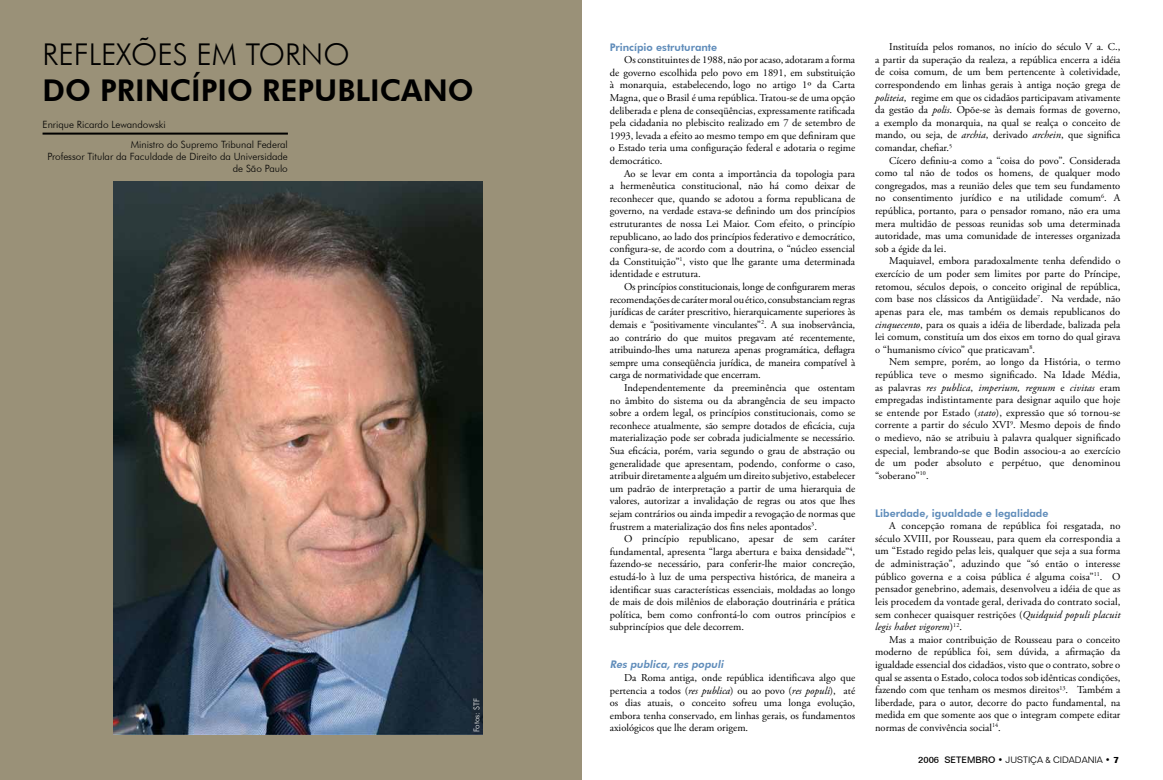
<style>
.page{position:relative;width:1163px;height:780px;background:#fff}
.page>*{position:absolute;margin:0;border:0;box-sizing:border-box;transform-origin:0 0}
.t1{font:800 30px "Futura BT";color:#000}
.t2{font:300 30px "Futura BT";color:#000}
.t3{font:10.5px/12.6px "Adobe Garamond Pro";color:#000;text-align:justify}
.t4{font:800 10.5px "Futura BT";color:#5f8cba}
.t5{font:italic 800 10.5px "Futura BT";color:#5f8cba}
.t6{font:300 10px/12px "Futura BT";color:#000;text-align:right}
.t7{font:300 9px "Folio BT";color:#000}
.t8{font:300 8px "Futura BT";color:#fff}
.s1{font-style:italic}
.s2{font-weight:500}
.s3{font-family:"Folio";font-weight:700}
</style>
<div class="page">
<div style="left:0;top:0;width:581px;height:780px;background:#9a9178"></div>
<hr style="left:43px;top:133px;width:245px;height:2px;background:#000">
<img style="left:114px;top:181px;width:368px;height:553px">
<h1 class="t2" style="left:43px;top:36px;width:308px">REFLEXÕES EM TORNO</h1>
<h1 class="t1" style="left:43px;top:72px;width:432px">DO PRINCÍPIO REPUBLICANO</h1>
<p class="t6" style="left:47px;top:138px;width:242px">Ministro do Supremo Tribunal Federal<br>Professor Titular da Faculdade de Direito da Universidade de São Paulo</p>
<p class="t6" style="left:43px;top:118px;width:125px">Enrique Ricardo Lewandowski</p>
<p class="t8" style="left:471px;top:732px;width:36px;rotate:-90deg">Fotos: STF</p>
<p class="t4" style="left:609px;top:40px;width:109px">Princípio estruturante</p>
<p class="t3" style="left:609px;top:54px;width:247px;text-indent:14px">Os constituintes de 1988, não por acaso, adotaram a forma de governo escolhida pelo povo em 1891, em substituição à monarquia, estabelecendo, logo no artigo 1º da Carta Magna, que o Brasil é uma república. Tratou-se de uma opção deliberada e plena de conseqüências, expressamente ratificada pela cidadania no plebiscito realizado em 7 de setembro de 1993, levada a efeito ao mesmo tempo em que definiram que o Estado teria uma configuração federal e adotaria o regime democrático.</p>
<p class="t3" style="left:609px;top:167px;width:247px;text-indent:14px">Ao se levar em conta a importância da topologia para a hermenêutica constitucional, não há como deixar de reconhecer que, quando se adotou a forma republicana de governo, na verdade estava-se definindo um dos princípios estruturantes de nossa Lei Maior. Com efeito, o princípio republicano, ao lado dos princípios federativo e democrático, configura-se, de acordo com a doutrina, o “núcleo essencial da Constituição”<sup>1</sup>, visto que lhe garante uma determinada identidade e estrutura.</p>
<p class="t3" style="left:609px;top:281px;width:247px;text-indent:14px">Os princípios constitucionais, longe de configurarem meras recomendações de caráter moral ou ético, consubstanciam regras jurídicas de caráter prescritivo, hierarquicamente superiores às demais e “positivamente vinculantes”<sup>2</sup>. A sua inobservância, ao contrário do que muitos pregavam até recentemente, atribuindo-lhes uma natureza apenas programática, deflagra sempre uma conseqüência jurídica, de maneira compatível à carga de normatividade que encerram.</p>
<p class="t3" style="left:609px;top:381px;width:247px;text-indent:14px">Independentemente da preeminência que ostentam no âmbito do sistema ou da abrangência de seu impacto sobre a ordem legal, os princípios constitucionais, como se reconhece atualmente, são sempre dotados de eficácia, cuja materialização pode ser cobrada judicialmente se necessário.<br>Sua eficácia, porém, varia segundo o grau de abstração ou generalidade que apresentam, podendo, conforme o caso, atribuir diretamente a alguém um direito subjetivo, estabelecer um padrão de interpretação a partir de uma hierarquia de valores, autorizar a invalidação de regras ou atos que lhes sejam contrários ou ainda impedir a revogação de normas que frustrem a materialização dos fins neles apontados<sup>3</sup>.</p>
<p class="t3" style="left:609px;top:533px;width:247px;text-indent:14px">O princípio republicano, apesar de sem caráter fundamental, apresenta “larga abertura e baixa densidade”<sup>4</sup>, fazendo-se necessário, para conferir-lhe maior concreção, estudá-lo à luz de uma perspectiva histórica, de maneira a identificar suas características essenciais, moldadas ao longo de mais de dois milênios de elaboração doutrinária e prática política, bem como confrontá-lo com outros princípios e subprincípios que dele decorrem.</p>
<p class="t5" style="left:609px;top:658px;width:117px">Res publica, res populi</p>
<p class="t3" style="left:609px;top:671px;width:247px;text-indent:14px">Da Roma antiga, onde república identificava algo que pertencia a todos (<span class="s1">res publica</span>) ou ao povo (<span class="s1">res populi</span>), até os dias atuais, o conceito sofreu uma longa evolução, embora tenha conservado, em linhas gerais, os fundamentos axiológicos que lhe deram origem.</p>
<p class="t3" style="left:874px;top:41px;width:247px;text-indent:14px">Instituída pelos romanos, no início do século V a. C., a partir da superação da realeza, a república encerra a idéia de coisa comum, de um bem pertencente à coletividade, correspondendo em linhas gerais à antiga noção grega de <span class="s1">politeia</span>, regime em que os cidadãos participavam ativamente da gestão da <span class="s1">polis</span>. Opõe-se às demais formas de governo, a exemplo da monarquia, na qual se realça o conceito de mando, ou seja, de <span class="s1">archia</span>, derivado <span class="s1">archein</span>, que significa comandar, chefiar.<sup>5</sup></p>
<p class="t3" style="left:874px;top:154px;width:247px;text-indent:14px">Cícero definiu-a como a “coisa do povo”. Considerada como tal não de todos os homens, de qualquer modo congregados, mas a reunião deles que tem seu fundamento no consentimento jurídico e na utilidade comum<sup>6</sup>. A república, portanto, para o pensador romano, não era uma mera multidão de pessoas reunidas sob uma determinada autoridade, mas uma comunidade de interesses organizada sob a égide da lei.</p>
<p class="t3" style="left:874px;top:255px;width:247px;text-indent:14px">Maquiavel, embora paradoxalmente tenha defendido o exercício de um poder sem limites por parte do Príncipe, retomou, séculos depois, o conceito original de república, com base nos clássicos da Antigüidade<sup>7</sup>. Na verdade, não apenas para ele, mas também os demais republicanos do <span class="s1">cinquecento</span>, para os quais a idéia de liberdade, balizada pela lei comum, constituía um dos eixos em torno do qual girava o “humanismo cívico” que praticavam<sup>8</sup>.</p>
<p class="t3" style="left:874px;top:356px;width:247px;text-indent:14px">Nem sempre, porém, ao longo da História, o termo república teve o mesmo significado. Na Idade Média, as palavras <span class="s1">res publica</span>, <span class="s1">imperium, regnum</span> e <span class="s1">civitas</span> eram empregadas indistintamente para designar aquilo que hoje se entende por Estado (<span class="s1">stato</span>), expressão que só tornou-se corrente a partir do século XVI<sup>9</sup>. Mesmo depois de findo o medievo, não se atribuiu à palavra qualquer significado especial, lembrando-se que Bodin associou-a ao exercício de um poder absoluto e perpétuo, que denominou “soberano”<sup>10</sup>.</p>
<p class="t4" style="left:874px;top:506px;width:175px">Liberdade, igualdade e legalidade</p>
<p class="t3" style="left:874px;top:520px;width:247px;text-indent:14px">A concepção romana de república foi resgatada, no século XVIII, por Rousseau, para quem ela correspondia a um “Estado regido pelas leis, qualquer que seja a sua forma de administração”, aduzindo que “só então o interesse público governa e a coisa pública é alguma coisa”<sup>11</sup>. O pensador genebrino, ademais, desenvolveu a idéia de que as leis procedem da vontade geral, derivada do contrato social, sem conhecer quaisquer restrições (<span class="s1">Quidquid populi placuit legis habet vigorem</span>)<sup>12</sup>.</p>
<p class="t3" style="left:874px;top:633px;width:247px;text-indent:14px">Mas a maior contribuição de Rousseau para o conceito moderno de república foi, sem dúvida, a afirmação da igualdade essencial dos cidadãos, visto que o contrato, sobre o qual se assenta o Estado, coloca todos sob idênticas condições, fazendo com que tenham os mesmos direitos<sup>13</sup>. Também a liberdade, para o autor, decorre do pacto fundamental, na medida em que somente aos que o integram compete editar normas de convivência social<sup>14</sup>.</p>
<p class="t7" style="left:918px;top:754px;width:202px"><span class="s2">2006 SETEMBRO</span> • JUSTIÇA &amp; CIDADANIA • <span class="s3">7</span></p>
</div>
